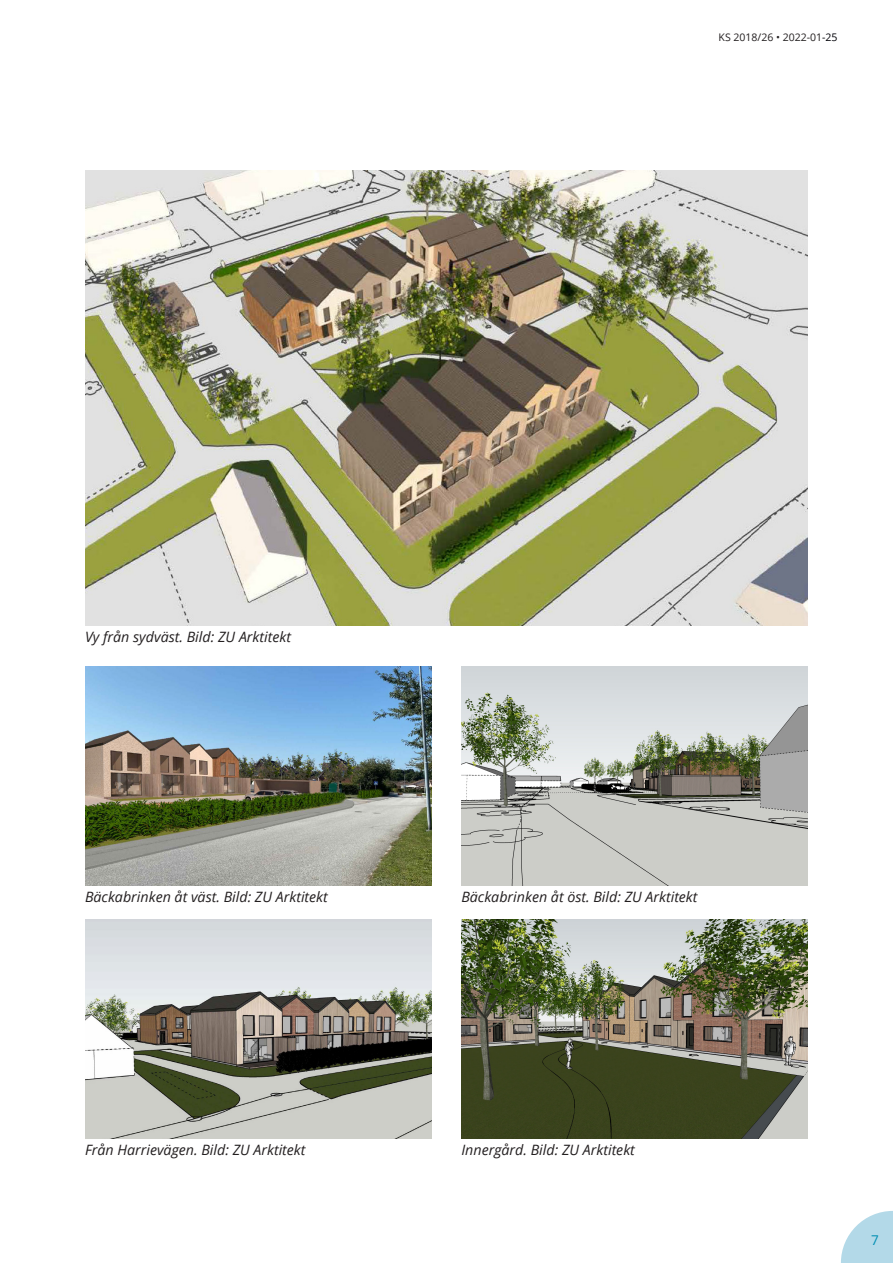
<style>
.page{position:relative;width:893px;height:1263px;background:#fff}
.page>*{position:absolute;margin:0;border:0;box-sizing:border-box;transform-origin:0 0}
.t1{font:italic 14.25px "Open Sans";color:#231f20}
.t2{font:13.5px "Open Sans";color:#008fb3}
.t3{font:10.5px "Open Sans";color:#231f20}
.s1{color:#000007}
</style>
<div class="page">
<svg style="left:841px;top:1211px;width:52px;height:52px"></svg>
<img style="left:85px;top:666px;width:347px;height:220px">
<img style="left:85px;top:170px;width:723px;height:455px">
<img style="left:461px;top:919px;width:347px;height:220px">
<img style="left:461px;top:666px;width:347px;height:220px">
<img style="left:85px;top:919px;width:347px;height:220px">
<p class="t3" style="left:719px;top:30px;width:121px">KS 2018/26 • 2022-01<span class="s1">-25</span></p>
<p class="t1" style="left:85px;top:627px;width:207px">Vy från sydväst. Bild: ZU Arktitekt</p>
<p class="t1" style="left:85px;top:887px;width:244px">Bäckabrinken åt väst. Bild: ZU Arktitekt</p>
<p class="t1" style="left:461px;top:887px;width:238px">Bäckabrinken åt öst. Bild: ZU Arktitekt</p>
<p class="t1" style="left:85px;top:1140px;width:222px">Från Harrievägen. Bild: ZU Arktitekt</p>
<p class="t1" style="left:461px;top:1140px;width:175px">Innergård. Bild: ZU Arktitekt</p>
<p class="t2" style="left:871px;top:1230px;width:9px">7</p>
</div>
